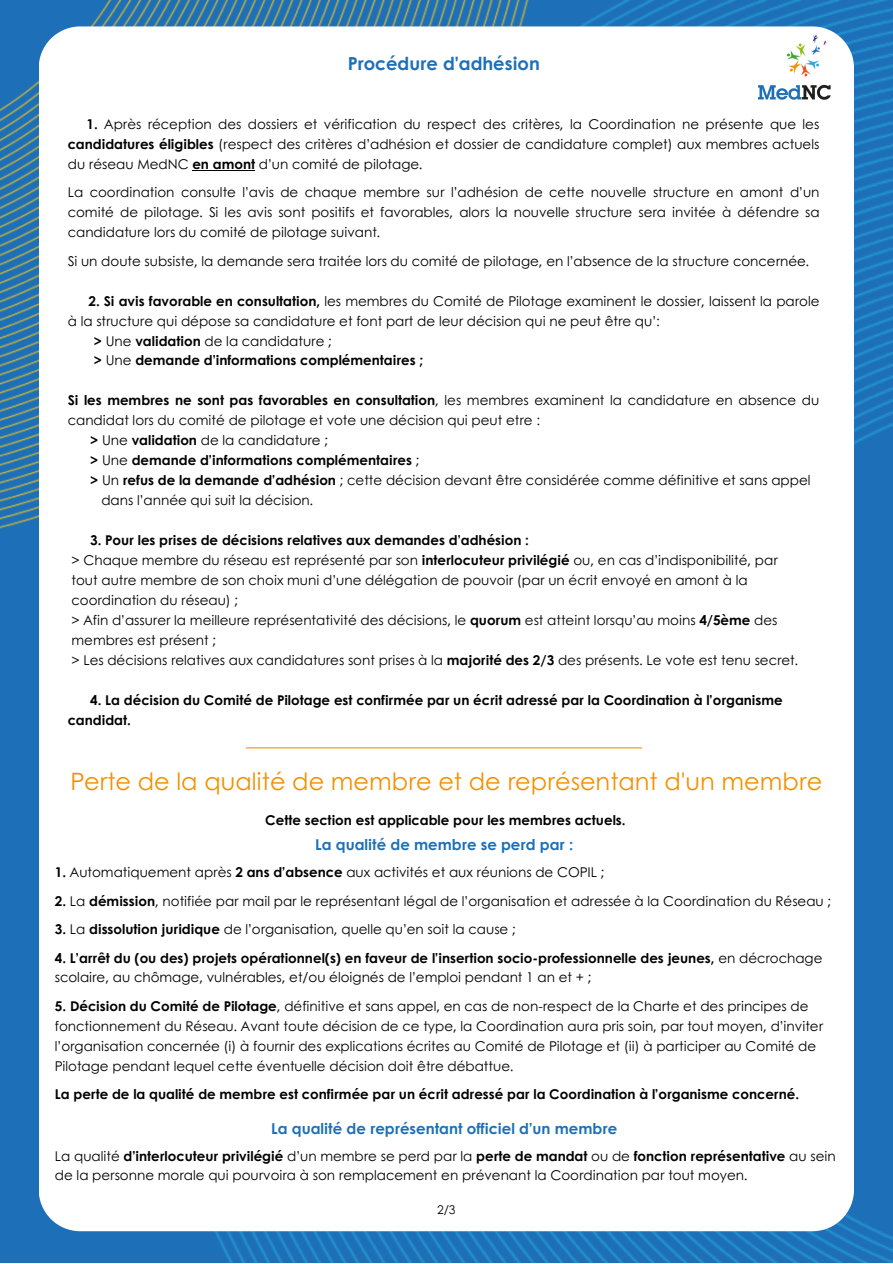
<style>
.page{position:relative;width:893px;height:1264px;background:#fff}
.page>*{position:absolute;margin:0;border:0;box-sizing:border-box;transform-origin:0 0}
.t1{font:24px "Century Gothic";color:#f29100}
.t2{font:700 18px "Century Gothic";color:#1d70b7}
.t3{font:700 15px "Century Gothic";color:#1d70b7}
.t4{font:13.5px/20px "Century Gothic";color:#000}
.t5{font:700 13.5px/20px "Century Gothic";color:#000}
.t6{font:12px "Century Gothic";color:#000}
.s1{font-weight:700}
.s2{font-weight:400}
</style>
<div class="page">
<div style="left:0;top:0;width:892px;height:1262px;background:#1d70b7"></div>
<img style="left:77px;top:0;width:815px;height:1262px">
<img style="left:0;top:0;width:550px;height:529px">
<div style="left:39px;top:26px;width:814px;height:1205px;background:#fff"></div>
<hr style="left:192px;top:169px;width:63px;height:1px;background:#000">
<hr style="left:246px;top:747px;width:395px;height:1px;background:#f29100">
<img style="left:758px;top:36px;width:72px;height:65px">
<p class="t2" style="left:348px;top:49px;width:193px">Procédure d'adhésion</p>
<p class="t4" style="left:68px;top:113px;width:753px;text-align:justify;text-indent:19px"><span class="s1">1.</span> Après réception des dossiers et vérification du respect des critères, la Coordination ne présente que les <span class="s1">candidatures éligibles</span> (respect des critères d’adhésion et dossier de candidature complet) aux membres actuels du réseau MedNC <span class="s1">en amont</span> d’un comité de pilotage.</p>
<p class="t4" style="left:68px;top:181px;width:753px;text-align:justify">La coordination consulte l’avis de chaque membre sur l’adhésion de cette nouvelle structure en amont d’un comité de pilotage. Si les avis sont positifs et favorables, alors la nouvelle structure sera invitée à défendre sa candidature lors du comité de pilotage suivant.</p>
<p class="t4" style="left:68px;top:250px;width:743px">Si un doute subsiste, la demande sera traitée lors du comité de pilotage, en l’absence de la structure concernée.</p>
<p class="t4" style="left:68px;top:290px;width:753px;text-indent:21px"><span class="s1">2. Si avis favorable en consultation,</span> les membres du Comité de Pilotage examinent le dossier, laissent la parole à la structure qui dépose sa candidature et font part de leur décision qui ne peut être qu’:</p>
<p class="t4" style="left:94px;top:330px;width:239px"><span class="s1">&gt;</span> Une <span class="s1">validation</span> de la candidature ;</p>
<p class="t5" style="left:94px;top:350px;width:331px">&gt; <span class="s2">Une</span> demande d’informations complémentaires ;</p>
<p class="t4" style="left:68px;top:390px;width:753px"><span class="s1">Si les membres ne sont pas favorables en consultation</span>, les membres examinent la candidature en absence du candidat lors du comité de pilotage et vote une décision qui peut etre :</p>
<p class="t4" style="left:90px;top:430px;width:239px"><span class="s1">&gt;</span> Une <span class="s1">validation</span> de la candidature ;</p>
<p class="t5" style="left:90px;top:450px;width:330px">&gt; <span class="s2">Une</span> demande d’informations complémentaires <span class="s2">;</span></p>
<p class="t4" style="left:90px;top:470px;width:721px"><span class="s1">&gt;</span> Un <span class="s1">refus de la demande d’adhésion</span> ; cette décision devant être considérée comme définitive et sans appel</p>
<p class="t4" style="left:101px;top:490px;width:213px">dans l’année qui suit la décision.</p>
<p class="t5" style="left:90px;top:530px;width:440px">3. Pour les prises de décisions relatives aux demandes d’adhésion :</p>
<p class="t4" style="left:71px;top:550px;width:707px">&gt; Chaque membre du réseau est représenté par son <span class="s1">interlocuteur privilégié</span> ou, en cas d’indisponibilité, par</p>
<p class="t4" style="left:71px;top:570px;width:677px">tout autre membre de son choix muni d’une délégation de pouvoir (par un écrit envoyé en amont à la</p>
<p class="t4" style="left:71px;top:590px;width:168px">coordination du réseau) ;</p>
<p class="t4" style="left:71px;top:610px;width:707px">&gt; Afin d’assurer la meilleure représentativité des décisions, le <span class="s1">quorum</span> est atteint lorsqu’au moins <span class="s1">4/5ème</span> des</p>
<p class="t4" style="left:71px;top:630px;width:146px">membres est présent ;</p>
<p class="t4" style="left:71px;top:650px;width:728px">&gt; Les décisions relatives aux candidatures sont prises à la <span class="s1">majorité des 2/3</span> des présents. Le vote est tenu secret.</p>
<p class="t5" style="left:68px;top:690px;width:716px;text-indent:22px">4. La décision du Comité de Pilotage est confirmée par un écrit adressé par la Coordination à l’organisme candidat.</p>
<p class="t1" style="left:70px;top:763px;width:753px">Perte de la qualité de membre et de représentant d'un membre</p>
<p class="t5" style="left:265px;top:809px;width:362px">Cette section est applicable pour les membres actuels.</p>
<p class="t3" style="left:315px;top:833px;width:259px">La qualité de membre se perd par :</p>
<p class="t4" style="left:55px;top:861px;width:551px"><span class="s1">1.</span> Automatiquement après <span class="s1">2 ans d’absence</span> aux activités et aux réunions de COPIL ;</p>
<p class="t4" style="left:55px;top:890px;width:777px"><span class="s1">2.</span> La <span class="s1">démission</span>, notifiée par mail par le représentant légal de l’organisation et adressée à la Coordination du Réseau ;</p>
<p class="t4" style="left:55px;top:918px;width:462px"><span class="s1">3.</span> La <span class="s1">dissolution juridique</span> de l’organisation, quelle qu’en soit la cause ;</p>
<p class="t5" style="left:55px;top:947px;width:769px">4. L’arrêt du (ou des) projets opérationnel(s) en faveur de l’insertion socio-professionnelle des jeunes, <span class="s2">en décrochage scolaire, au chômage, vulnérables, et/ou éloignés de l’emploi pendant 1 an et + ;</span></p>
<p class="t4" style="left:55px;top:995px;width:769px"><span class="s1">5. Décision du Comité de Pilotage</span>, définitive et sans appel, en cas de non-respect de la Charte et des principes de fonctionnement du Réseau. Avant toute décision de ce type, la Coordination aura pris soin, par tout moyen, d’inviter l’organisation concernée (i) à fournir des explications écrites au Comité de Pilotage et (ii) à participer au Comité de Pilotage pendant lequel cette éventuelle décision doit être débattue.</p>
<p class="t5" style="left:55px;top:1083px;width:745px">La perte de la qualité de membre est confirmée par un écrit adressé par la Coordination à l’organisme concerné.</p>
<p class="t3" style="left:271px;top:1116px;width:347px">La qualité de représentant officiel d’un membre</p>
<p class="t4" style="left:55px;top:1145px;width:782px">La qualité <span class="s1">d’interlocuteur privilégié</span> d’un membre se perd par la <span class="s1">perte de mandat</span> ou de <span class="s1">fonction représentative</span> au sein de la personne morale qui pourvoira à son remplacement en prévenant la Coordination par tout moyen.</p>
<p class="t6" style="left:437px;top:1200px;width:20px">2/3</p>
</div>
